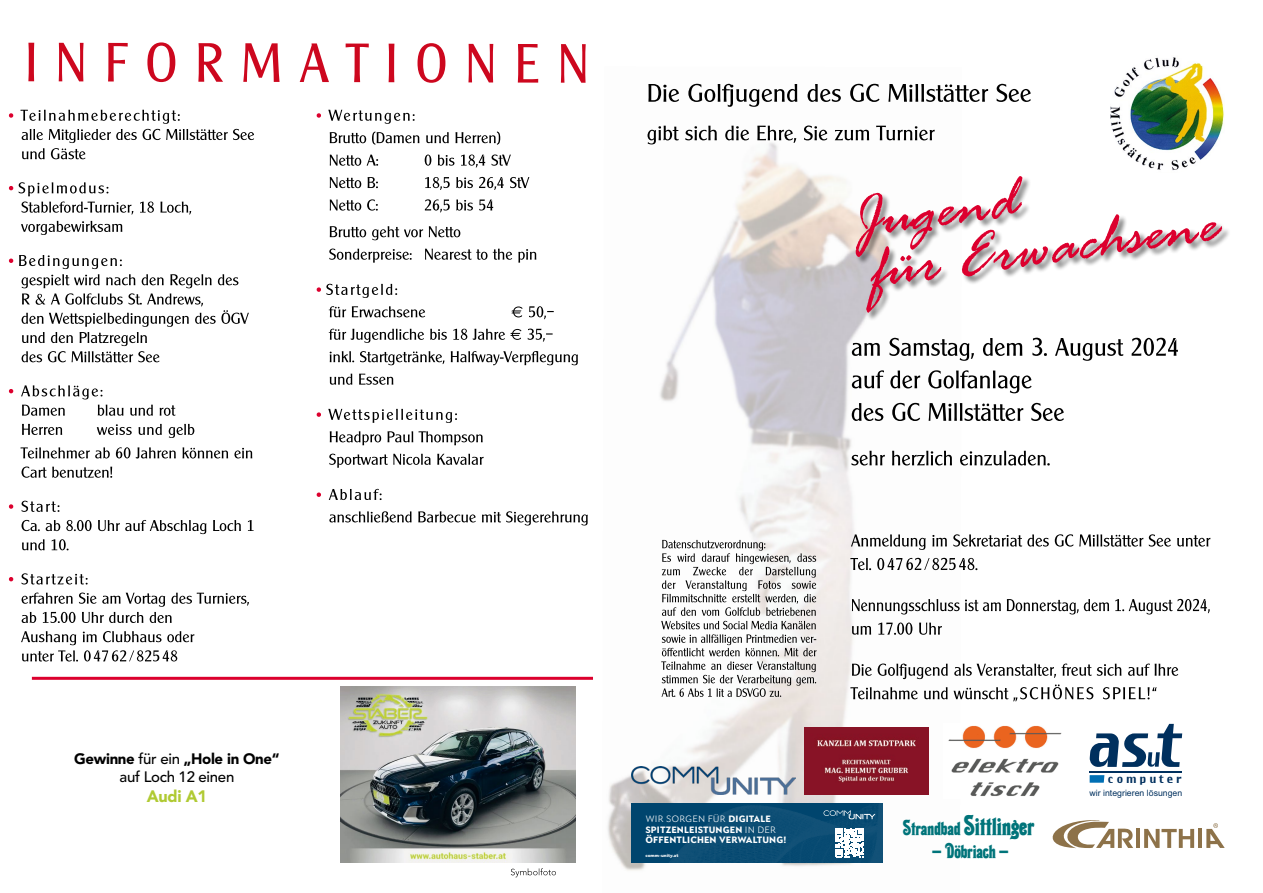
<style>
.page{position:relative;width:1263px;height:893px;background:#fff}
.page>*{position:absolute;margin:0;border:0;box-sizing:border-box;transform-origin:0 0}
.t1{font:19.05px "Thaleia";color:#00747a;scale:.92 1}
.t2{font:900 16.5px "Avenir";letter-spacing:-.02em;color:#b0ca33}
.t3{font:500 15px/18px "Avenir";letter-spacing:-.02em;color:#000;text-align:center}
.t4{font:14.55px "Thaleia";color:#00747a;scale:.92 1}
.t5{font:10.65px "Virtue";letter-spacing:.26em;color:#00305e}
.t6{font:800 9.3px/10.8px "Seven One Eight";letter-spacing:.015em;color:#fff}
.t7{font:8.7px "Arial";color:#00305e}
.t8{font:900 4.5px "Seven One Eight";color:#fff}
.s1{font-weight:900}
.s2{font-weight:300}
.s3{font-size:14.55px}
</style>
<div class="page">
<img style="left:607px;top:83px;width:345px;height:788px">
<svg style="left:28px;top:42px;width:558px;height:41px"></svg>
<img style="left:1110px;top:57px;width:114px;height:113px">
<div style="left:866px;top:214px;width:364px;height:107px;background:#fff"></div>
<svg style="left:852px;top:173px;width:372px;height:140px"></svg>
<hr style="left:32px;top:677px;width:561px;height:3px;background:#dc002e">
<svg style="left:511px;top:868px;width:45px;height:9px"></svg>
<svg style="left:661px;top:540px;width:155px;height:157px"></svg>
<svg style="left:329px;top:511px;width:259px;height:14px"></svg>
<svg style="left:329px;top:489px;width:53px;height:11px"></svg>
<svg style="left:317px;top:492px;width:4px;height:5px"></svg>
<svg style="left:329px;top:454px;width:155px;height:14px"></svg>
<svg style="left:330px;top:431px;width:153px;height:14px"></svg>
<svg style="left:328px;top:409px;width:129px;height:14px"></svg>
<svg style="left:317px;top:412px;width:4px;height:5px"></svg>
<svg style="left:330px;top:374px;width:63px;height:11px"></svg>
<svg style="left:330px;top:351px;width:248px;height:14px"></svg>
<svg style="left:329px;top:329px;width:224px;height:14px"></svg>
<svg style="left:329px;top:306px;width:225px;height:13px"></svg>
<svg style="left:317px;top:284px;width:80px;height:14px"></svg>
<svg style="left:329px;top:249px;width:207px;height:14px"></svg>
<svg style="left:330px;top:226px;width:130px;height:14px"></svg>
<svg style="left:330px;top:199px;width:163px;height:13px"></svg>
<svg style="left:330px;top:177px;width:199px;height:13px"></svg>
<svg style="left:330px;top:154px;width:181px;height:13px"></svg>
<svg style="left:330px;top:131px;width:170px;height:14px"></svg>
<svg style="left:328px;top:110px;width:87px;height:14px"></svg>
<svg style="left:317px;top:113px;width:4px;height:5px"></svg>
<svg style="left:21px;top:631px;width:173px;height:30px"></svg>
<svg style="left:22px;top:592px;width:227px;height:31px"></svg>
<svg style="left:22px;top:573px;width:66px;height:11px"></svg>
<svg style="left:9px;top:577px;width:4px;height:4px"></svg>
<svg style="left:22px;top:520px;width:232px;height:30px"></svg>
<svg style="left:22px;top:501px;width:37px;height:11px"></svg>
<svg style="left:9px;top:504px;width:4px;height:5px"></svg>
<svg style="left:22px;top:466px;width:90px;height:12px"></svg>
<svg style="left:21px;top:447px;width:231px;height:11px"></svg>
<svg style="left:22px;top:424px;width:172px;height:14px"></svg>
<svg style="left:22px;top:405px;width:153px;height:11px"></svg>
<svg style="left:21px;top:385px;width:81px;height:14px"></svg>
<svg style="left:9px;top:389px;width:4px;height:4px"></svg>
<svg style="left:19px;top:255px;width:230px;height:107px"></svg>
<svg style="left:9px;top:259px;width:4px;height:4px"></svg>
<svg style="left:21px;top:221px;width:101px;height:14px"></svg>
<svg style="left:19px;top:182px;width:172px;height:32px"></svg>
<svg style="left:9px;top:186px;width:4px;height:4px"></svg>
<svg style="left:21px;top:110px;width:233px;height:49px"></svg>
<svg style="left:9px;top:113px;width:4px;height:5px"></svg>
<svg style="left:850px;top:663px;width:328px;height:38px"></svg>
<svg style="left:852px;top:622px;width:90px;height:13px"></svg>
<svg style="left:852px;top:599px;width:358px;height:15px"></svg>
<svg style="left:850px;top:558px;width:127px;height:12px"></svg>
<svg style="left:851px;top:534px;width:359px;height:16px"></svg>
<svg style="left:851px;top:451px;width:199px;height:14px"></svg>
<svg style="left:852px;top:403px;width:212px;height:18px"></svg>
<svg style="left:852px;top:370px;width:179px;height:23px"></svg>
<svg style="left:852px;top:338px;width:326px;height:23px"></svg>
<svg style="left:647px;top:125px;width:288px;height:19px"></svg>
<svg style="left:648px;top:84px;width:383px;height:23px"></svg>
<img style="left:340px;top:686px;width:236px;height:177px">
<hr style="left:1090px;top:772px;width:92px;height:1px;background:#00305e">
<svg style="left:1090px;top:775px;width:14px;height:8px"></svg>
<svg style="left:1089px;top:724px;width:93px;height:43px"></svg>
<img style="left:805px;top:727px;width:123px;height:68px">
<hr style="left:1136px;top:829px;width:4px;height:19px;background:#8d7249">
<svg style="left:1144px;top:829px;width:50px;height:19px"></svg>
<hr style="left:1198px;top:829px;width:4px;height:19px;background:#8d7249">
<svg style="left:1052px;top:820px;width:81px;height:28px"></svg>
<svg style="left:1206px;top:823px;width:19px;height:25px"></svg>
<svg style="left:631px;top:803px;width:251px;height:60px;background:#145379"></svg>
<img style="left:944px;top:723px;width:118px;height:76px">
<img style="left:631px;top:766px;width:164px;height:29px">
<h3 class="t3" style="left:74px;top:750px;width:207px"><span class="s1">Gewinne</span> für ein <span class="s1">„Hole in One“ </span>auf Loch 12 einen</h3>
<h2 class="t2" style="left:147px;top:784px;width:62px">Audi A1</h2>
<p class="t6" style="left:645px;top:813px;width:142px"><span class="s2">WIR SORGEN FÜR</span> DIGITALE<br>SPITZENLEISTUNGEN <span class="s2">IN DER<br></span>ÖFFENTLICHEN VERWALTUNG!</p>
<p class="t8" style="left:645px;top:852px;width:35px">comm-unity.at</p>
<h1 class="t1" style="left:903px;top:817px;width:144px"><span class="s3">Strandbad</span> Sittlinger</h1>
<h3 class="t4" style="left:932px;top:844px;width:84px">– Döbriach –</h3>
<p class="t5" style="left:1107px;top:772px;width:76px">computer</p>
<p class="t7" style="left:1089px;top:787px;width:94px">wir integrieren lösungen</p>
</div>
